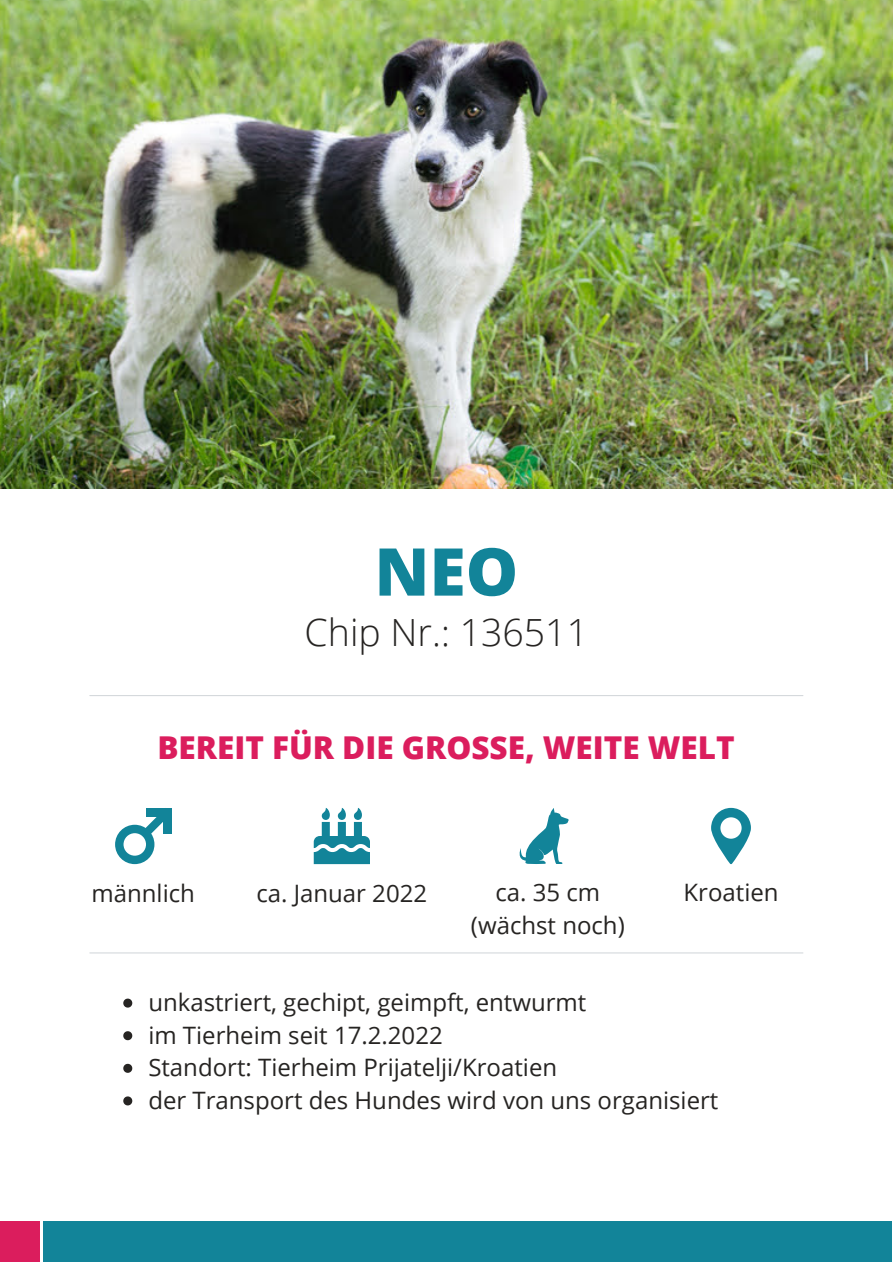
<style>
.page{position:relative;width:893px;height:1264px;background:#fff}
.page>*{position:absolute;margin:0;border:0;box-sizing:border-box;transform-origin:0 0}
.t1{font:800 66px "Open Sans";color:#128499}
.t2{font:300 37.5px "Open Sans";color:#262422}
.t3{font:800 31.5px "Open Sans";color:#db1d5d}
.t4{font:24px/32.5px "Open Sans";color:#262422;text-align:center}
</style>
<div class="page">
<hr style="left:90px;top:695px;width:712px;height:1px;background:#d5d9dc">
<svg style="left:314px;top:808px;width:56px;height:56px"></svg>
<svg style="left:519px;top:808px;width:50px;height:56px"></svg>
<svg style="left:711px;top:807px;width:39px;height:57px"></svg>
<hr style="left:90px;top:952px;width:712px;height:1px;background:#d5d9dc">
<img style="left:0;top:0;width:892px;height:489px">
<div style="left:43px;top:1221px;width:849px;height:41px;background:#128499"></div>
<svg style="left:123px;top:998px;width:9px;height:9px"></svg>
<svg style="left:123px;top:1031px;width:9px;height:9px"></svg>
<svg style="left:123px;top:1063px;width:9px;height:9px"></svg>
<svg style="left:123px;top:1096px;width:9px;height:9px"></svg>
<div style="left:0;top:1221px;width:39px;height:41px;background:#db1d5d"></div>
<svg style="left:115px;top:816px;width:56px;height:48px"></svg>
<div style="left:163px;top:807px;width:8px;height:26px;background:#128499"></div>
<div style="left:146px;top:807px;width:25px;height:9px;background:#128499"></div>
<h1 class="t1" style="left:374px;top:525px;width:145px">NEO</h1>
<h2 class="t2" style="left:304px;top:606px;width:285px">Chip Nr.: 136511</h2>
<h3 class="t3" style="left:157px;top:725px;width:579px">BEREIT FÜR DIE GROSSE, WEITE WELT</h3>
<p class="t4" style="left:91px;top:875px;width:105px">männlich</p>
<p class="t4" style="left:256px;top:875px;width:172px">ca. Januar 2022</p>
<p class="t4" style="left:471px;top:875px;width:155px">ca. 35 cm (wächst noch)</p>
<p class="t4" style="left:683px;top:875px;width:96px">Kroatien</p>
<p class="t4" style="left:148px;top:985px;width:571px;text-align:left">unkastriert, gechipt, geimpft, entwurmt<br>im Tierheim seit 17.2.2022<br>Standort: Tierheim Prijatelji/Kroatien<br>der Transport des Hundes wird von uns organisiert</p>
</div>
